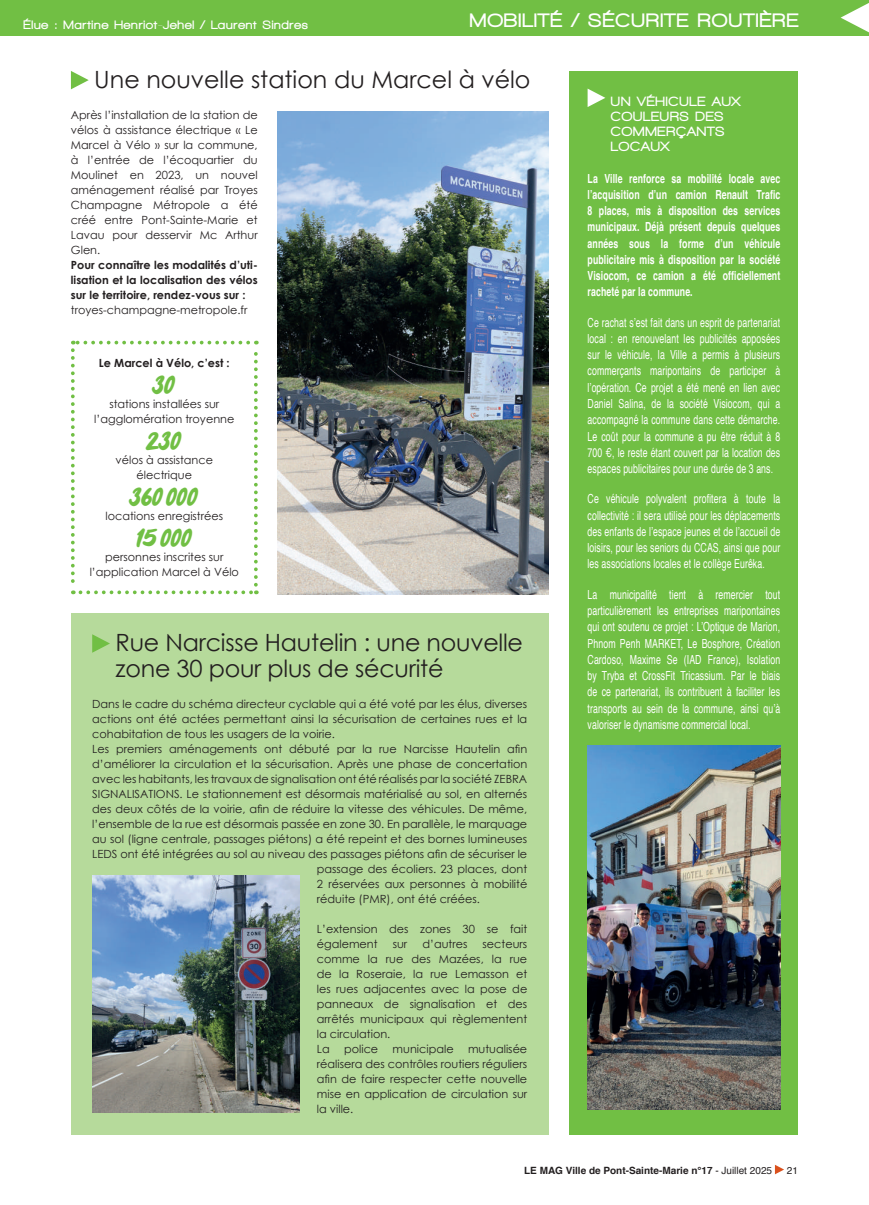
<style>
.page{position:relative;width:869px;height:1205px;background:#fff}
.page>*{position:absolute;margin:0;border:0;box-sizing:border-box;transform-origin:0 0}
.t1{font:26.25px "Bluetea";color:#71bf44}
.t2{font:23.75px/25px "Century Gothic";letter-spacing:-.01em;color:#231f20}
.t3{font:900 20px "Walkway";letter-spacing:.07em;color:#fff}
.t4{font:900 13.75px/15px "Walkway";letter-spacing:.07em;color:#fff}
.t5{font:12.5px/16.2px "Helvetica";letter-spacing:.01em;color:#fff;text-align:justify;scale:.7 1}
.t6{font:700 12.5px/16.2px "Helvetica";letter-spacing:.01em;color:#fff;text-align:justify;scale:.7 1}
.t7{font:900 12.5px "Walkway";letter-spacing:.07em;color:#fff}
.t8{font:11.25px/15px "Century Gothic";color:#231f20;text-align:center}
.t9{font:700 11.25px/15px "Century Gothic";color:#231f20;text-align:justify}
.t10{font:700 10px "Helvetica";color:#231f20}
.t11{font:10px "Helvetica";color:#231f20}
.s1{font-weight:400}
</style>
<div class="page">
<div style="left:0;top:0;width:868px;height:35px;background:#71bf44"></div>
<svg style="left:840px;top:3px;width:28px;height:29px"></svg>
<svg style="left:774px;top:1165px;width:9px;height:9px"></svg>
<svg style="left:71px;top:71px;width:18px;height:18px"></svg>
<img style="left:278px;top:111px;width:270px;height:483px">
<svg style="left:71px;top:341px;width:186px;height:253px"></svg>
<div style="left:71px;top:613px;width:477px;height:521px;background:#b6da9b"></div>
<svg style="left:92px;top:634px;width:18px;height:19px"></svg>
<img style="left:92px;top:875px;width:207px;height:238px">
<div style="left:569px;top:71px;width:228px;height:1063px;background:#71bf44"></div>
<svg style="left:587px;top:89px;width:18px;height:18px"></svg>
<img style="left:587px;top:745px;width:193px;height:365px">
<p class="t7" style="left:24px;top:18px;width:286px">Élue : Martine Henriot-Jehel / Laurent Sindres</p>
<h3 class="t3" style="left:469px;top:10px;width:329px">MOBILITÉ / SÉCURITE ROUTIÈRE</h3>
<h2 class="t2" style="left:94px;top:67px;width:437px">Une nouvelle station du Marcel à vélo</h2>
<p class="t8" style="left:71px;top:108px;width:188px;text-align:justify">Après l’installation de la station de vélos à assistance électrique « Le Marcel à Vélo » sur la commune, à l’entrée de l’écoquartier du Moulinet en 2023, un nouvel aménagement réalisé par Troyes Champagne Métropole a été créé entre Pont-Sainte-Marie et Lavau pour desservir Mc Arthur Glen.</p>
<p class="t9" style="left:71px;top:258px;width:188px">Pour connaître les modalités d’uti&shy;lisation et la localisation des vélos sur le territoire, rendez-vous sur :</p>
<p class="t8" style="left:71px;top:303px;width:178px">troyes-champagne-metropole.fr</p>
<p class="t9" style="left:99px;top:355px;width:132px">Le Marcel à Vélo, c’est :</p>
<h1 class="t1" style="left:153px;top:369px;width:23px">30</h1>
<p class="t8" style="left:94px;top:396px;width:141px">stations installées sur l’agglomération troyenne</p>
<h1 class="t1" style="left:147px;top:425px;width:36px">230</h1>
<p class="t8" style="left:115px;top:452px;width:99px">vélos à assistance électrique</p>
<h1 class="t1" style="left:130px;top:481px;width:69px">360 000</h1>
<p class="t8" style="left:105px;top:508px;width:119px">locations enregistrées</p>
<h1 class="t1" style="left:136px;top:522px;width:57px">15 000</h1>
<p class="t8" style="left:90px;top:549px;width:151px">personnes inscrites sur l’application Marcel à Vélo</p>
<h2 class="t2" style="left:115px;top:630px;width:409px">Rue Narcisse Hautelin : une nouvelle zone 30 pour plus de sécurité</h2>
<p class="t8" style="left:92px;top:696px;width:436px">Dans le cadre du schéma directeur cyclable qui a été voté par les élus, diverses</p>
<p class="t8" style="left:92px;top:711px;width:436px">actions ont été actées permettant ainsi la sécurisation de certaines rues et la</p>
<p class="t8" style="left:92px;top:726px;width:244px">cohabitation de tous les usagers de la voirie.</p>
<p class="t8" style="left:92px;top:741px;width:436px">Les premiers aménagements ont débuté par la rue Narcisse Hautelin afin</p>
<p class="t8" style="left:92px;top:756px;width:436px">d’améliorer la circulation et la sécurisation. Après une phase de concertation</p>
<p class="t8" style="left:92px;top:771px;width:436px">avec les habitants, les travaux de signalisation ont été réalisés par la société ZEBRA</p>
<p class="t8" style="left:92px;top:786px;width:436px">SIGNALISATIONS. Le stationnement est désormais matérialisé au sol, en alternés</p>
<p class="t8" style="left:92px;top:801px;width:436px">des deux côtés de la voirie, afin de réduire la vitesse des véhicules. De même,</p>
<p class="t8" style="left:92px;top:816px;width:436px">l’ensemble de la rue est désormais passée en zone 30. En parallèle, le marquage</p>
<p class="t8" style="left:92px;top:831px;width:436px">au sol (ligne centrale, passages piétons) a été repeint et des bornes lumineuses</p>
<p class="t8" style="left:92px;top:846px;width:436px">LEDS ont été intégrées au sol au niveau des passages piétons afin de sécuriser le</p>
<p class="t8" style="left:317px;top:861px;width:212px">passage des écoliers. 23 places, dont</p>
<p class="t8" style="left:317px;top:876px;width:212px">2 réservées aux personnes à mobilité</p>
<p class="t8" style="left:317px;top:891px;width:164px">réduite (PMR), ont été créées.</p>
<p class="t8" style="left:317px;top:921px;width:212px;text-align:left">L’extension des zones 30 se fait également</p>
<p class="t8" style="left:392px;top:936px;width:16px">sur</p>
<p class="t8" style="left:422px;top:936px;width:47px">d’autres</p>
<p class="t8" style="left:317px;top:936px;width:212px;text-align:left;text-indent:166px">secteurs comme la rue des Mazées, la rue de la Roseraie, la rue Lemasson et les rues adjacentes avec la pose de panneaux de signalisation et des arrêtés municipaux qui règlementent la circulation.<br>La</p>
<p class="t8" style="left:317px;top:1041px;width:212px;text-align:justify;text-indent:151px">mutualisée réalisera des contrôles routiers réguliers afin de faire respecter cette nouvelle mise en application de circulation sur la ville.</p>
<p class="t8" style="left:344px;top:1041px;width:36px">police</p>
<p class="t8" style="left:392px;top:1041px;width:62px">municipale</p>
<p class="t4" style="left:610px;top:94px;width:131px">UN VÉHICULE AUX<br>COULEURS DES<br>COMMERÇANTS<br>LOCAUX</p>
<p class="t6" style="left:587px;top:170px;width:277px">La Ville renforce sa mobilité locale avec l’acquisition d’un camion Renault Trafic 8 places, mis à disposition des services municipaux. Déjà présent depuis quelques années sous la forme d’un véhicule publicitaire mis à disposition par la société Visiocom, ce camion a été officiellement racheté par la commune.</p>
<p class="t5" style="left:587px;top:315px;width:276px">Ce rachat s’est fait dans un esprit de partenariat local : en renouvelant les publicités apposées sur le véhicule, la Ville a permis à plusieurs commerçants maripontains de participer à l’opération. Ce projet a été mené en lien avec Daniel Salina, de la société Visiocom, qui a accompagné la commune dans cette démarche.<br>Le coût pour la commune a pu être réduit à 8<br>700 €, le reste étant couvert par la location des espaces publicitaires pour une durée de 3 ans.</p>
<p class="t5" style="left:587px;top:491px;width:276px">Ce véhicule polyvalent profitera à toute la collectivité : il sera utilisé pour les déplacements des enfants de l’espace jeunes et de l’accueil de loisirs, pour les seniors du CCAS, ainsi que pour les associations locales et le collège Eurêka.</p>
<p class="t5" style="left:587px;top:587px;width:277px">La municipalité tient à remercier tout particulièrement les entreprises maripontaines qui ont soutenu ce projet : L’Optique de Marion, Phnom Penh MARKET, Le Bosphore, Création Cardoso, Maxime Se (IAD France), Isolation by Tryba et CrossFit Tricassium. Par le biais de ce partenariat, ils contribuent à faciliter les transports au sein de la commune, ainsi qu’à valoriser le dynamisme commercial local.</p>
<p class="t10" style="left:524px;top:1162px;width:249px">LE MAG Ville de Pont-Sainte-Marie n°17 <span class="s1">- Juillet 2025</span></p>
<p class="t11" style="left:786px;top:1163px;width:13px">21</p>
</div>
